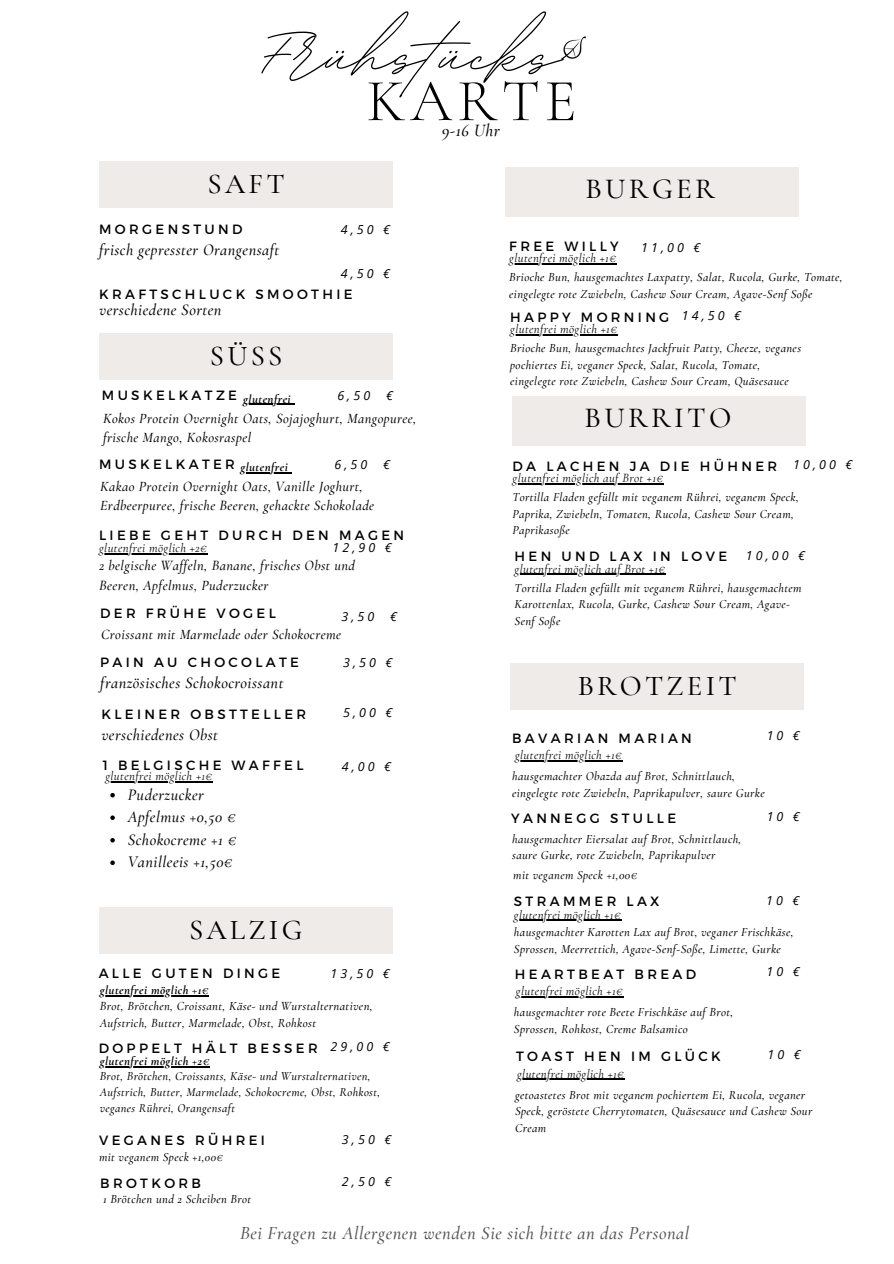
<style>
.page{position:relative;width:894px;height:1264px;background:#fff}
.page>*{position:absolute;margin:0;border:0;box-sizing:border-box;transform-origin:0 0}
.t1{font:112.95px "BD Script";color:#000}
.t2{font:300 60.15px "Cormorant Garamond";letter-spacing:.08em;color:#000}
.t3{font:500 29.1px "Cormorant Garamond";letter-spacing:.11em;color:#000}
.t4{font:500 28.65px "Cormorant Garamond";letter-spacing:.11em;color:#000}
.t5{font:italic 500 18.45px "Cormorant Garamond";letter-spacing:.03em;color:#545454}
.t6{font:italic 500 17.55px "Cormorant Garamond";color:#000}
.t7{font:italic 500 16.2px "Cormorant Garamond";letter-spacing:.03em;color:#000}
.t8{font:italic 500 14.25px/19.2px "Cormorant Garamond";letter-spacing:.03em;color:#000}
.t9{font:13.35px "Montserrat";letter-spacing:.25em;color:#000}
.t10{font:italic 12.6px "Cormorant Garamond";letter-spacing:.03em;color:#000}
.t11{font:italic 700 12.6px "Cormorant Garamond";letter-spacing:.03em;color:#000}
.t12{font:italic 12.45px "Open Sans";letter-spacing:.25em;color:#000}
.t13{font:italic 500 12.45px/16.6px "Cormorant Garamond";letter-spacing:.03em;color:#000}
.t14{font:italic 500 12.3px/16.5px "Cormorant Garamond";letter-spacing:.03em;color:#000}
.t15{font:italic 500 12.15px/16.2px "Cormorant Garamond";letter-spacing:.03em;color:#000}
</style>
<div class="page">
<img style="left:561px;top:36px;width:25px;height:24px">
<div style="left:99px;top:161px;width:294px;height:46px;background:#efebe8"></div>
<div style="left:510px;top:663px;width:294px;height:46px;background:#efebe8"></div>
<div style="left:99px;top:334px;width:294px;height:46px;background:#efebe8"></div>
<hr style="left:240px;top:472px;width:48px;height:1px;background:#000">
<hr style="left:99px;top:553px;width:108px;height:1px;background:#000">
<hr style="left:512px;top:483px;width:151px;height:1px;background:#000">
<hr style="left:515px;top:760px;width:107px;height:1px;background:#000">
<hr style="left:514px;top:919px;width:107px;height:1px;background:#000">
<hr style="left:516px;top:996px;width:107px;height:1px;background:#000">
<div style="left:512px;top:397px;width:294px;height:49px;background:#efebe8"></div>
<hr style="left:517px;top:1078px;width:107px;height:1px;background:#000">
<hr style="left:243px;top:404px;width:48px;height:1px;background:#000">
<hr style="left:514px;top:573px;width:151px;height:1px;background:#000">
<hr style="left:509px;top:263px;width:107px;height:1px;background:#000">
<div style="left:505px;top:167px;width:293px;height:49px;background:#efebe8"></div>
<svg style="left:110px;top:793px;width:5px;height:4px"></svg>
<svg style="left:110px;top:815px;width:5px;height:5px"></svg>
<svg style="left:110px;top:838px;width:5px;height:4px"></svg>
<svg style="left:110px;top:860px;width:5px;height:5px"></svg>
<hr style="left:105px;top:781px;width:107px;height:1px;background:#000">
<hr style="left:510px;top:334px;width:107px;height:1px;background:#000">
<div style="left:99px;top:907px;width:293px;height:46px;background:#efebe8"></div>
<hr style="left:100px;top:995px;width:109px;height:1px;background:#000">
<hr style="left:100px;top:1066px;width:110px;height:1px;background:#000">
<h2 class="t1" style="left:258px;top:-20px;width:304px">Frühstücks</h2>
<p class="t2" style="left:366px;top:65px;width:211px">KARTE</p>
<h4 class="t4" style="left:207px;top:166px;width:79px">SAFT</h4>
<h3 class="t9" style="left:99px;top:221px;width:145px">MORGENSTUND</h3>
<p class="t7" style="left:99px;top:240px;width:182px">frisch gepresster Orangensaft</p>
<p class="t9" style="left:99px;top:285px;width:255px">KRAFTSCHLUCK SMOOTHIE</p>
<h5 class="t12" style="left:341px;top:221px;width:51px">4,50 €</h5>
<p class="t12" style="left:341px;top:264px;width:51px">4,50 €</p>
<h3 class="t7" style="left:99px;top:300px;width:124px">verschiedene Sorten</h3>
<p class="t4" style="left:210px;top:339px;width:74px">SÜSS</p>
<p class="t9" style="left:102px;top:387px;width:137px">MUSKELKATZE</p>
<h5 class="t8" style="left:103px;top:408px;width:315px">Kokos Protein Overnight Oats, Sojajoghurt, Mangopuree, frische Mango, Kokosraspel</h5>
<p class="t11" style="left:243px;top:391px;width:49px">glutenfrei</p>
<p class="t12" style="left:337px;top:387px;width:34px">6,50</p>
<p class="t12" style="left:386px;top:387px;width:8px">€</p>
<p class="t9" style="left:99px;top:455px;width:137px">MUSKELKATER</p>
<p class="t8" style="left:100px;top:477px;width:275px">Kakao Protein Overnight Oats, Vanille Joghurt,<br>Erdbeerpuree, frische Beeren, gehackte Schokolade</p>
<p class="t11" style="left:240px;top:460px;width:49px">glutenfrei</p>
<p class="t12" style="left:334px;top:455px;width:34px">6,50</p>
<p class="t12" style="left:383px;top:455px;width:8px">€</p>
<p class="t9" style="left:99px;top:526px;width:306px">LIEBE GEHT DURCH DEN MAGEN</p>
<p class="t8" style="left:99px;top:556px;width:257px">2 belgische Waffeln, Banane, frisches Obst und<br>Beeren, Apfelmus, Puderzucker</p>
<p class="t12" style="left:332px;top:538px;width:61px">12,90 €</p>
<p class="t10" style="left:99px;top:540px;width:109px">glutenfrei möglich +2€</p>
<p class="t9" style="left:100px;top:604px;width:177px">DER FRÜHE VOGEL</p>
<p class="t12" style="left:341px;top:607px;width:34px">3,50</p>
<p class="t12" style="left:390px;top:607px;width:8px">€</p>
<p class="t8" style="left:101px;top:624px;width:241px">Croissant mit Marmelade oder Schokocreme</p>
<p class="t9" style="left:100px;top:653px;width:200px">PAIN AU CHOCOLATE</p>
<p class="t7" style="left:100px;top:673px;width:185px">französisches Schokocroissant</p>
<p class="t12" style="left:343px;top:653px;width:51px">3,50 €</p>
<p class="t9" style="left:101px;top:705px;width:206px">KLEINER OBSTTELLER</p>
<p class="t7" style="left:101px;top:725px;width:118px">verschiedenes Obst</p>
<p class="t12" style="left:343px;top:703px;width:51px">5,00 €</p>
<p class="t9" style="left:103px;top:756px;width:202px">1 BELGISCHE WAFFEL</p>
<p class="t7" style="left:128px;top:784px;width:78px">Puderzucker</p>
<p class="t7" style="left:128px;top:807px;width:109px">Apfelmus +0,50 €</p>
<p class="t7" style="left:128px;top:829px;width:110px">Schokocreme +1 €</p>
<p class="t7" style="left:128px;top:852px;width:106px">Vanilleeis +1,50€</p>
<p class="t10" style="left:105px;top:768px;width:108px">glutenfrei möglich +1€</p>
<p class="t12" style="left:342px;top:758px;width:51px">4,00 €</p>
<p class="t4" style="left:189px;top:912px;width:115px">SALZIG</p>
<p class="t9" style="left:99px;top:965px;width:183px">ALLE GUTEN DINGE</p>
<p class="t13" style="left:100px;top:997px;width:274px">Brot, Brötchen, Croissant, Käse- und Wurstalternativen,<br>Aufstrich, Butter, Marmelade, Obst, Rohkost</p>
<p class="t9" style="left:99px;top:1039px;width:220px">DOPPELT HÄLT BESSER</p>
<p class="t12" style="left:330px;top:965px;width:61px">13,50 €</p>
<p class="t11" style="left:100px;top:982px;width:110px">glutenfrei möglich +1€</p>
<p class="t12" style="left:330px;top:1037px;width:61px">29,00 €</p>
<p class="t15" style="left:100px;top:1067px;width:282px">Brot, Brötchen, Croissants, Käse- und Wurstalternativen,<br>Aufstrich, Butter, Marmelade, Schokocreme, Obst, Rohkost, veganes Rührei, Orangensaft</p>
<p class="t11" style="left:100px;top:1053px;width:111px">glutenfrei möglich +2€</p>
<p class="t9" style="left:99px;top:1131px;width:167px">VEGANES RÜHREI</p>
<p class="t14" style="left:99px;top:1148px;width:125px">mit veganem Speck +1,00€</p>
<p class="t9" style="left:100px;top:1174px;width:102px">BROTKORB</p>
<p class="t14" style="left:103px;top:1190px;width:149px">1 Brötchen und 2 Scheiben Brot</p>
<h3 class="t12" style="left:342px;top:1130px;width:51px">3,50 €</h3>
<p class="t12" style="left:342px;top:1172px;width:51px">2,50 €</p>
<p class="t6" style="left:442px;top:120px;width:59px">9-16 Uhr</p>
<h3 class="t3" style="left:585px;top:171px;width:131px">BURGER</h3>
<p class="t9" style="left:509px;top:237px;width:111px">FREE WILLY</p>
<p class="t14" style="left:509px;top:269px;width:335px">Brioche Bun, hausgemachtes Laxpatty, Salat, Rucola, Gurke, Tomate, eingelegte rote Zwiebeln, Cashew Sour Cream, Agave-Senf Soße</p>
<p class="t12" style="left:641px;top:238px;width:61px">11,00 €</p>
<p class="t10" style="left:509px;top:250px;width:108px">glutenfrei möglich +1€</p>
<p class="t12" style="left:681px;top:307px;width:61px">14,50 €</p>
<p class="t9" style="left:510px;top:308px;width:160px">HAPPY MORNING</p>
<p class="t14" style="left:510px;top:340px;width:292px">Brioche Bun, hausgemachtes Jackfruit Patty, Cheeze, veganes pochiertes Ei, veganer Speck, Salat, Rucola, Tomate, eingelegte rote Zwiebeln, Cashew Sour Cream, Quäsesauce</p>
<p class="t10" style="left:510px;top:321px;width:108px">glutenfrei möglich +1€</p>
<p class="t3" style="left:584px;top:400px;width:148px">BURRITO</p>
<h3 class="t9" style="left:512px;top:457px;width:266px">DA LACHEN JA DIE HÜHNER</h3>
<p class="t14" style="left:512px;top:489px;width:288px">Tortilla Fladen gefüllt mit veganem Rührei, veganem Speck,<br>Paprika, Zwiebeln, Tomaten, Rucola, Cashew Sour Cream,<br>Paprikasoße</p>
<p class="t12" style="left:792px;top:456px;width:61px">10,00 €</p>
<p class="t10" style="left:512px;top:471px;width:152px">glutenfrei möglich auf Brot +1€</p>
<p class="t12" style="left:745px;top:547px;width:61px">10,00 €</p>
<h5 class="t9" style="left:514px;top:547px;width:214px">HEN UND LAX IN LOVE</h5>
<p class="t14" style="left:514px;top:579px;width:288px">Tortilla Fladen gefüllt mit veganem Rührei, hausgemachtem<br>Karottenlax, Rucola, Gurke, Cashew Sour Cream, Agave-<br>Senf Soße</p>
<p class="t10" style="left:514px;top:561px;width:152px">glutenfrei möglich auf Brot +1€</p>
<p class="t4" style="left:577px;top:668px;width:160px">BROTZEIT</p>
<p class="t12" style="left:766px;top:726px;width:35px">10 €</p>
<p class="t9" style="left:512px;top:729px;width:181px">BAVARIAN MARIAN</p>
<h5 class="t14" style="left:512px;top:768px;width:254px">hausgemachter Obazda auf Brot, Schnittlauch, eingelegte rote Zwiebeln, Paprikapulver, saure Gurke</h5>
<h3 class="t9" style="left:511px;top:810px;width:166px">YANNEGG STULLE</h3>
<p class="t10" style="left:515px;top:747px;width:108px">glutenfrei möglich +1€</p>
<p class="t12" style="left:766px;top:807px;width:35px">10 €</p>
<p class="t14" style="left:512px;top:830px;width:231px">hausgemachter Eiersalat auf Brot, Schnittlauch, saure Gurke, rote Zwiebeln, Paprikapulver</p>
<p class="t14" style="left:513px;top:866px;width:125px">mit veganem Speck +1,00€</p>
<p class="t9" style="left:514px;top:892px;width:147px">STRAMMER LAX</p>
<p class="t10" style="left:514px;top:906px;width:108px">glutenfrei möglich +1€</p>
<p class="t12" style="left:766px;top:891px;width:35px">10 €</p>
<p class="t14" style="left:514px;top:924px;width:281px">hausgemachter Karotten Lax auf Brot, veganer Frischkäse,<br>Sprossen, Meerrettich, Agave-Senf-Soße, Limette, Gurke</p>
<p class="t9" style="left:514px;top:965px;width:183px">HEARTBEAT BREAD</p>
<p class="t10" style="left:516px;top:983px;width:108px">glutenfrei möglich +1€</p>
<p class="t14" style="left:514px;top:1003px;width:221px">hausgemachter rote Beete Frischkäse auf Brot,<br>Sprossen, Rohkost, Creme Balsamico</p>
<p class="t12" style="left:766px;top:963px;width:35px">10 €</p>
<p class="t9" style="left:516px;top:1047px;width:206px">TOAST HEN IM GLÜCK</p>
<p class="t14" style="left:515px;top:1086px;width:299px">getoastetes Brot mit veganem pochiertem Ei, Rucola, veganer<br>Speck, geröstete Cherrytomaten, Quäsesauce und Cashew Sour<br>Cream</p>
<p class="t12" style="left:767px;top:1045px;width:35px">10 €</p>
<p class="t10" style="left:517px;top:1065px;width:108px">glutenfrei möglich +1€</p>
<h1 class="t5" style="left:240px;top:1221px;width:450px">Bei Fragen zu Allergenen wenden Sie sich bitte an das Personal</h1>
</div>
